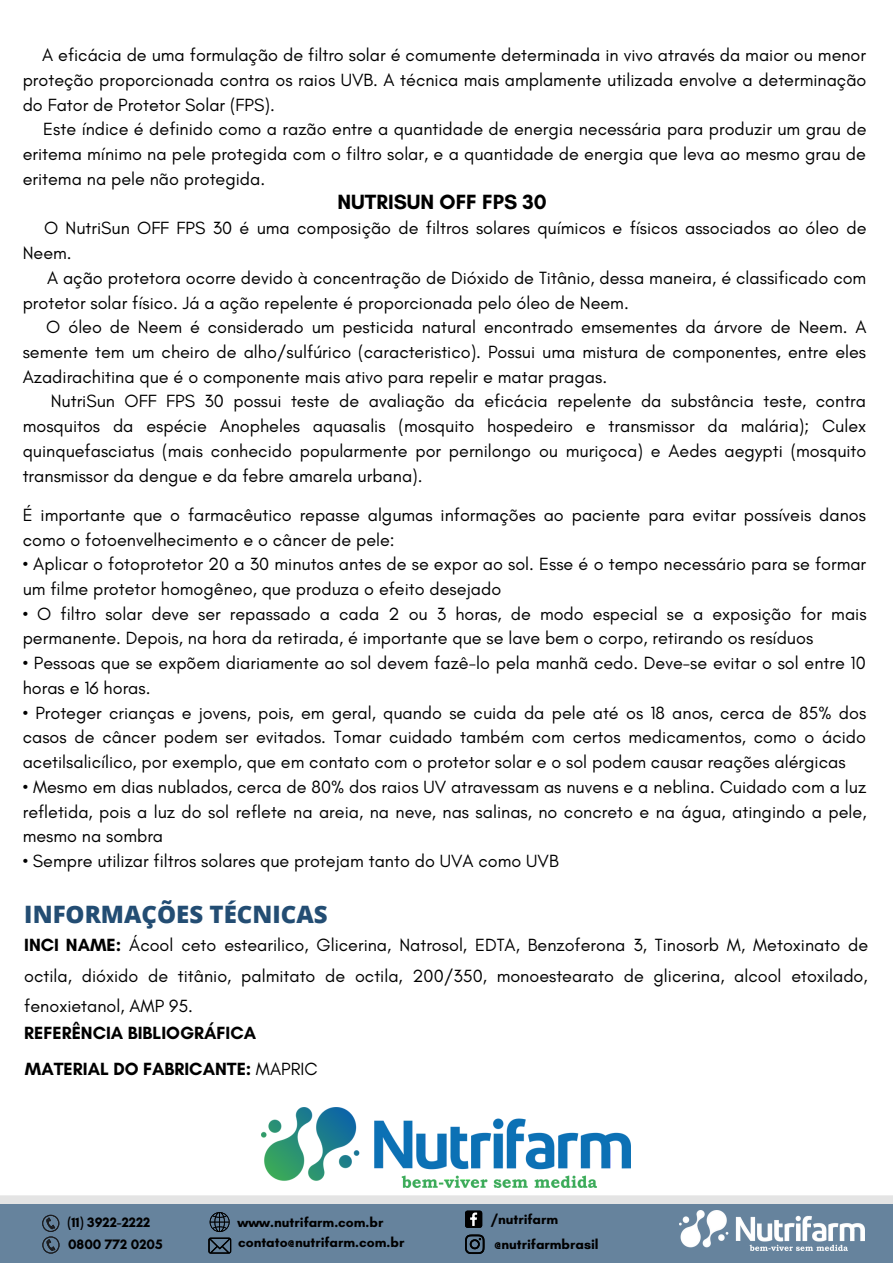
<style>
.page{position:relative;width:893px;height:1264px;background:#fff}
.page>*{position:absolute;margin:0;border:0;box-sizing:border-box;transform-origin:0 0}
.t1{font:800 24px "Open Sans";color:#234d73}
.t2{font:700 21px "Glacial Indifference";color:#000}
.t3{font:18px/24.8px "Glacial Indifference";color:#000;text-align:justify}
.t4{font:700 18px/35.5px "Glacial Indifference";color:#000}
.t5{font:700 13.95px/20.4px "Glacial Indifference";color:#000}
.s1{font-weight:700}
.s2{font-weight:400}
</style>
<div class="page">
<svg style="left:0;top:1195px;width:892px;height:9px;background:#e5e5e5"></svg>
<div style="left:0;top:1204px;width:892px;height:58px;background:#66839d"></div>
<svg style="left:465px;top:1234px;width:19px;height:19px"></svg>
<svg style="left:465px;top:1210px;width:17px;height:17px"></svg>
<svg style="left:208px;top:1212px;width:23px;height:41px"></svg>
<svg style="left:42px;top:1214px;width:17px;height:39px"></svg>
<img style="left:679px;top:1210px;width:185px;height:40px">
<img style="left:262px;top:1107px;width:368px;height:80px">
<p class="t3" style="left:23px;top:42px;width:845px;text-indent:19px">A eficácia de uma formulação de filtro solar é comumente determinada in vivo através da maior ou menor proteção proporcionada contra os raios UVB. A técnica mais amplamente utilizada envolve a determinação do Fator de Protetor Solar (FPS).</p>
<p class="t3" style="left:23px;top:117px;width:845px;text-indent:21px">Este índice é definido como a razão entre a quantidade de energia necessária para produzir um grau de eritema mínimo na pele protegida com o filtro solar, e a quantidade de energia que leva ao mesmo grau de eritema na pele não protegida.</p>
<p class="t3" style="left:23px;top:215px;width:845px;text-indent:21px">O NutriSun OFF FPS 30 é uma composição de filtros solares químicos e físicos associados ao óleo de<br>Neem.</p>
<p class="t3" style="left:23px;top:265px;width:845px;text-indent:24px">A ação protetora ocorre devido à concentração de Dióxido de Titânio, dessa maneira, é classificado com protetor solar físico. Já a ação repelente é proporcionada pelo óleo de Neem.</p>
<p class="t3" style="left:23px;top:314px;width:845px;text-indent:24px">O óleo de Neem é considerado um pesticida natural encontrado emsementes da árvore de Neem. A semente tem um cheiro de alho/sulfúrico (caracteristico). Possui uma mistura de componentes, entre eles Azadirachitina que é o componente mais ativo para repelir e matar pragas.</p>
<p class="t3" style="left:23px;top:389px;width:845px;text-indent:28px">NutriSun OFF FPS 30 possui teste de avaliação da eficácia repelente da substância teste, contra mosquitos da espécie Anopheles aquasalis (mosquito hospedeiro e transmissor da malária); Culex quinquefasciatus (mais conhecido popularmente por pernilongo ou muriçoca) e Aedes aegypti (mosquito transmissor da dengue e da febre amarela urbana).</p>
<p class="t2" style="left:337px;top:189px;width:210px">NUTRISUN OFF FPS 30</p>
<p class="t3" style="left:23px;top:502px;width:844px">É importante que o farmacêutico repasse algumas informações ao paciente para evitar possíveis danos como o fotoenvelhecimento e o câncer de pele:</p>
<p class="t3" style="left:23px;top:551px;width:844px">• Aplicar o fotoprotetor 20 a 30 minutos antes de se expor ao sol. Esse é o tempo necessário para se formar um filme protetor homogêneo, que produza o efeito desejado</p>
<p class="t3" style="left:23px;top:601px;width:845px">• O filtro solar deve ser repassado a cada 2 ou 3 horas, de modo especial se a exposição for mais permanente. Depois, na hora da retirada, é importante que se lave bem o corpo, retirando os resíduos</p>
<p class="t3" style="left:23px;top:650px;width:844px">• Pessoas que se expõem diariamente ao sol devem fazê-lo pela manhã cedo. Deve-se evitar o sol entre 10 horas e 16 horas.</p>
<p class="t3" style="left:23px;top:700px;width:845px">• Proteger crianças e jovens, pois, em geral, quando se cuida da pele até os 18 anos, cerca de 85% dos casos de câncer podem ser evitados. Tomar cuidado também com certos medicamentos, como o ácido acetilsalicílico, por exemplo, que em contato com o protetor solar e o sol podem causar reações alérgicas</p>
<p class="t3" style="left:23px;top:774px;width:845px">• Mesmo em dias nublados, cerca de 80% dos raios UV atravessam as nuvens e a neblina. Cuidado com a luz refletida, pois a luz do sol reflete na areia, na neve, nas salinas, no concreto e na água, atingindo a pele, mesmo na sombra</p>
<p class="t3" style="left:23px;top:848px;width:537px">• Sempre utilizar filtros solares que protejam tanto do UVA como UVB</p>
<h1 class="t1" style="left:24px;top:896px;width:305px">INFORMAÇÕES TÉCNICAS</h1>
<p class="t3" style="left:24px;top:929px;width:845px;line-height:30.3px"><span class="s1">INCI NAME:</span> Ácool ceto estearilico, Glicerina, Natrosol, EDTA, Benzoferona 3, Tinosorb M, Metoxinato de octila, dióxido de titânio, palmitato de octila, 200/350, monoestearato de glicerina, alcool etoxilado, fenoxietanol, AMP 95.</p>
<p class="t4" style="left:24px;top:1014px;width:295px">REFERÊNCIA BIBLIOGRÁFICA<br>MATERIAL DO FABRICANTE: <span class="s2">MAPRIC</span></p>
<p class="t5" style="left:67px;top:1212px;width:85px">(11) 3922-2222</p>
<p class="t5" style="left:237px;top:1211px;width:168px">www.nutrifarm.com.br contato@nutrifarm.com.br</p>
<p class="t5" style="left:491px;top:1206px;width:109px;line-height:25.2px">/nutrifarm @nutrifarmbrasil</p>
<p class="t5" style="left:68px;top:1234px;width:96px">0800 772 0205</p>
</div>
